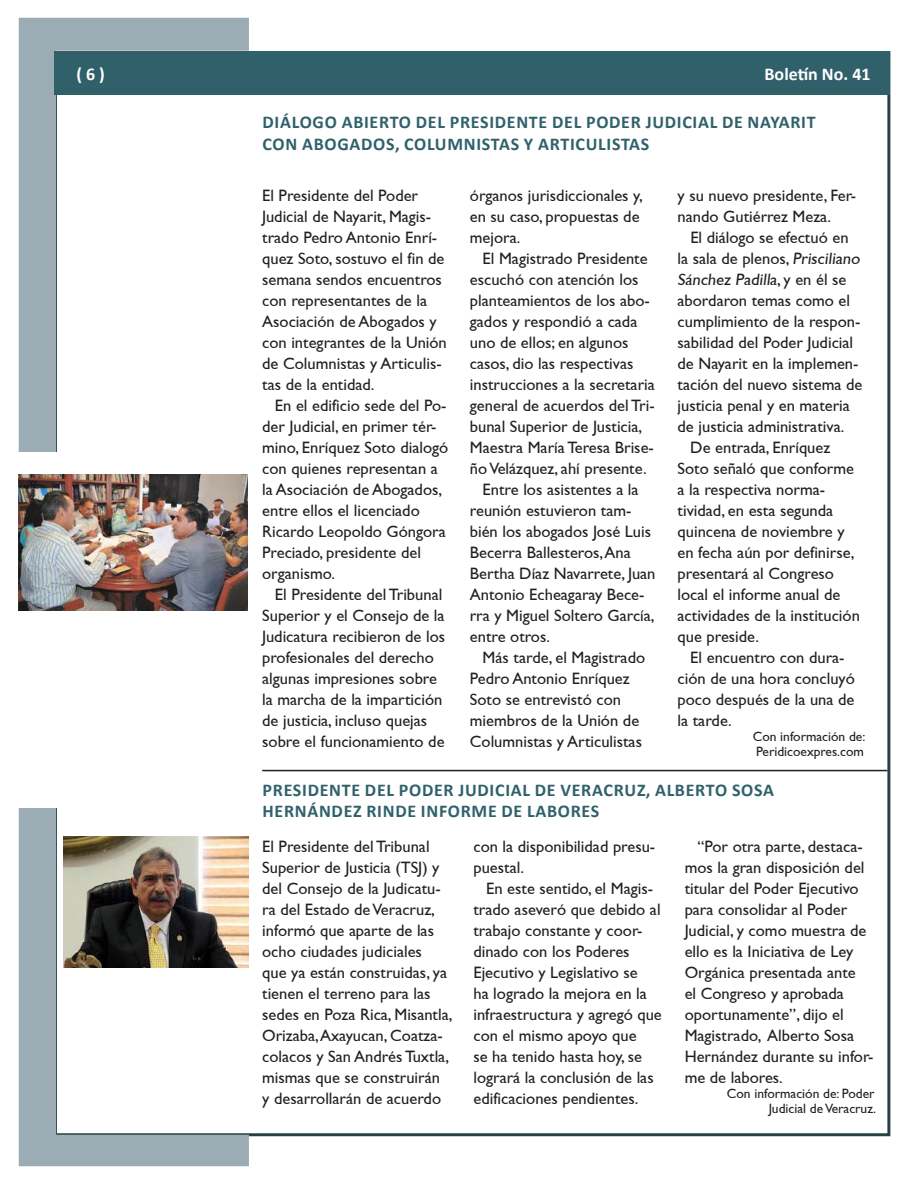
<style>
.page{position:relative;width:918px;height:1188px;background:#fff}
.page>*{position:absolute;margin:0;border:0;box-sizing:border-box;transform-origin:0 0}
.t1{font:700 18px "Calibri";letter-spacing:.04em;color:#30616b}
.t2{font:700 18px "Calibri";color:#fff}
.t3{font:16.5px/21px "Gill Sans";color:#231f20}
.t4{font:13.5px/15px "Gill Sans";color:#231f20}
</style>
<div class="page">
<svg style="left:19px;top:18px;width:230px;height:434px"></svg>
<svg style="left:19px;top:808px;width:230px;height:358px"></svg>
<div style="left:54px;top:51px;width:836px;height:43px;background:#30616b"></div>
<hr style="left:262px;top:770px;width:625px;height:1px;background:#231f20">
<img style="left:19px;top:474px;width:228px;height:136px">
<img style="left:64px;top:836px;width:185px;height:132px">
<p class="t2" style="left:76px;top:63px;width:30px">( 6 )</p>
<p class="t2" style="left:765px;top:63px;width:108px">BOLETÍN NO. 41</p>
<p class="t1" style="left:263px;top:110px;width:41px">DIÁLOGO</p>
<p class="t1" style="left:342px;top:110px;width:11px">ABIERTO</p>
<p class="t1" style="left:416px;top:110px;width:11px">DEL</p>
<p class="t1" style="left:450px;top:110px;width:11px">PRESIDENTE</p>
<p class="t1" style="left:552px;top:110px;width:11px">DEL</p>
<p class="t1" style="left:586px;top:110px;width:23px">PODER</p>
<p class="t1" style="left:646px;top:110px;width:17px">JUDICIAL</p>
<p class="t1" style="left:722px;top:110px;width:49px">DE NAYARIT</p>
<p class="t1" style="left:263px;top:132px;width:12px">CON</p>
<p class="t1" style="left:302px;top:132px;width:13px">ABOGADOS</p>
<p class="t1" style="left:395px;top:132px;width:21px">, COLUMNISTAS</p>
<p class="t1" style="left:524px;top:132px;width:25px">Y ARTICULISTAS</p>
<p class="t3" style="left:262px;top:185px;width:186px">El Presidente del Poder<br>Judicial de Nayarit, Magis&shy;trado Pedro Antonio Enrí&shy;quez Soto, sostuvo el fin de semana sendos encuentros con representantes de la<br>Asociación de Abogados y con integrantes de la Unión de Columnistas y Articulis&shy;tas de la entidad.</p>
<p class="t3" style="left:262px;top:395px;width:188px;text-indent:13px">En el edificio sede del Po&shy;der Judicial, en primer tér&shy;mino, Enríquez Soto dialogó con quienes representan a la Asociación de Abogados, entre ellos el licenciado<br>Ricardo Leopoldo Góngora<br>Preciado, presidente del organismo.</p>
<p class="t3" style="left:262px;top:584px;width:185px;text-indent:13px">El Presidente del Tribunal<br>Superior y el Consejo de la<br>Judicatura recibieron de los profesionales del derecho algunas impresiones sobre la marcha de la impartición de justicia, incluso quejas sobre el funcionamiento de</p>
<p class="t3" style="left:470px;top:185px;width:174px">órganos jurisdiccionales y, en su caso, propuestas de mejora.</p>
<p class="t3" style="left:483px;top:248px;width:167px">El Magistrado Presidente</p>
<p class="t3" style="left:470px;top:269px;width:170px">escuchó con atención los</p>
<p class="t3" style="left:470px;top:290px;width:181px">planteamientos de los abo-</p>
<p class="t3" style="left:470px;top:311px;width:169px">gados y respondió a cada</p>
<p class="t3" style="left:470px;top:332px;width:160px">uno de ellos; en algunos</p>
<p class="t3" style="left:470px;top:353px;width:165px">casos, dio las respectivas</p>
<p class="t3" style="left:470px;top:374px;width:186px">instrucciones a la secretaria</p>
<p class="t3" style="left:470px;top:395px;width:186px">general de acuerdos del Tri-</p>
<p class="t3" style="left:470px;top:416px;width:174px">bunal Superior de Justicia,</p>
<p class="t3" style="left:470px;top:437px;width:186px">Maestra María Teresa Brise-</p>
<p class="t3" style="left:470px;top:458px;width:178px">ño Velázquez, ahí presente.</p>
<p class="t3" style="left:483px;top:479px;width:157px">Entre los asistentes a la</p>
<p class="t3" style="left:470px;top:500px;width:163px">reunión estuvieron tam-</p>
<p class="t3" style="left:470px;top:521px;width:183px">bién los abogados José Luis</p>
<p class="t3" style="left:470px;top:542px;width:162px">Becerra Ballesteros, Ana</p>
<p class="t3" style="left:470px;top:563px;width:187px">Bertha Díaz Navarrete, Juan</p>
<p class="t3" style="left:470px;top:584px;width:176px">Antonio Echeagaray Bece-</p>
<p class="t3" style="left:470px;top:605px;width:186px">rra y Miguel Soltero García,</p>
<p class="t3" style="left:470px;top:626px;width:82px">entre otros.</p>
<p class="t3" style="left:483px;top:647px;width:164px">Más tarde, el Magistrado</p>
<p class="t3" style="left:470px;top:668px;width:161px">Pedro Antonio Enríquez</p>
<p class="t3" style="left:470px;top:689px;width:153px">Soto se entrevistó con</p>
<p class="t3" style="left:470px;top:710px;width:171px">miembros de la Unión de</p>
<p class="t3" style="left:470px;top:731px;width:174px">Columnistas y Articulistas</p>
<p class="t3" style="left:678px;top:185px;width:180px">y su nuevo presidente, Fer&shy;nando Gutiérrez Meza.</p>
<p class="t3" style="left:690px;top:227px;width:160px">El diálogo se efectuó en</p>
<p class="t3" style="left:678px;top:248px;width:186px">la sala de plenos, Prisciliano</p>
<p class="t3" style="left:678px;top:269px;width:170px">Sánchez Padilla, y en él se</p>
<p class="t3" style="left:678px;top:290px;width:174px">abordaron temas como el</p>
<p class="t3" style="left:678px;top:311px;width:184px">cumplimiento de la respon-</p>
<p class="t3" style="left:678px;top:332px;width:177px">sabilidad del Poder Judicial</p>
<p class="t3" style="left:678px;top:353px;width:182px">de Nayarit en la implemen-</p>
<p class="t3" style="left:678px;top:374px;width:186px">tación del nuevo sistema de</p>
<p class="t3" style="left:678px;top:395px;width:174px">justicia penal y en materia</p>
<p class="t3" style="left:678px;top:416px;width:168px">de justicia administrativa.</p>
<p class="t3" style="left:690px;top:437px;width:142px">De entrada, Enríquez</p>
<p class="t3" style="left:678px;top:458px;width:178px">Soto señaló que conforme</p>
<p class="t3" style="left:678px;top:479px;width:149px">a la respectiva norma-</p>
<p class="t3" style="left:678px;top:500px;width:157px">tividad, en esta segunda</p>
<p class="t3" style="left:678px;top:521px;width:169px">quincena de noviembre y</p>
<p class="t3" style="left:678px;top:542px;width:178px">en fecha aún por definirse,</p>
<p class="t3" style="left:678px;top:563px;width:158px">presentará al Congreso</p>
<p class="t3" style="left:678px;top:584px;width:164px">local el informe anual de</p>
<p class="t3" style="left:678px;top:605px;width:184px">actividades de la institución</p>
<p class="t3" style="left:678px;top:626px;width:83px">que preside.</p>
<p class="t3" style="left:690px;top:647px;width:156px">El encuentro con dura-</p>
<p class="t3" style="left:678px;top:668px;width:179px">ción de una hora concluyó</p>
<p class="t3" style="left:678px;top:689px;width:178px">poco después de la una de</p>
<p class="t3" style="left:678px;top:710px;width:56px">la tarde.</p>
<p class="t4" style="left:753px;top:729px;width:114px">Con información de:<br>Peridicoexpres.com</p>
<p class="t1" style="left:263px;top:778px;width:21px">PRESIDENTE</p>
<p class="t1" style="left:365px;top:778px;width:11px">DEL</p>
<p class="t1" style="left:399px;top:778px;width:23px">PODER</p>
<p class="t1" style="left:458px;top:778px;width:17px">JUDICIAL</p>
<p class="t1" style="left:535px;top:778px;width:38px">DE VERACRUZ</p>
<p class="t1" style="left:646px;top:778px;width:32px">, ALBERTO</p>
<p class="t1" style="left:732px;top:778px;width:21px">SOSA</p>
<p class="t1" style="left:263px;top:800px;width:23px">HERN</p>
<p class="t1" style="left:307px;top:800px;width:23px">ÁNDEZ</p>
<p class="t1" style="left:366px;top:800px;width:11px">RINDE</p>
<p class="t1" style="left:421px;top:800px;width:18px">INFORME</p>
<p class="t1" style="left:502px;top:800px;width:46px">DE LABORES</p>
<p class="t3" style="left:262px;top:836px;width:192px">El Presidente del Tribunal<br>Superior de Justicia (TSJ) y del Consejo de la Judicatu&shy;ra del Estado de Veracruz, informó que aparte de las ocho ciudades judiciales<br>que ya están construidas, ya tienen el terreno para las sedes en Poza Rica, Misantla,<br>Orizaba, Axayucan, Coatza&shy;colacos y San Andrés Tuxtla, mismas que se construirán<br>y desarrollarán de acuerdo</p>
<p class="t3" style="left:473px;top:836px;width:183px">con la disponibilidad presu&shy;puestal.</p>
<p class="t3" style="left:685px;top:836px;width:190px;text-indent:13px">“Por otra parte, destaca&shy;mos la gran disposición del titular del Poder Ejecutivo para consolidar al Poder<br>Judicial, y como muestra de ello es la Iniciativa de Ley<br>Orgánica presentada ante<br>el Congreso y aprobada oportunamente”, dijo el<br>Magistrado, Alberto Sosa<br>Hernández durante su infor&shy;me de labores.</p>
<p class="t4" style="left:727px;top:1086px;width:151px;text-align:right">Con información de: Poder<br>Judicial de Veracruz.</p>
<p class="t3" style="left:473px;top:878px;width:190px;text-indent:13px">En este sentido, el Magis&shy;trado aseveró que debido al trabajo constante y coor&shy;dinado con los Poderes<br>Ejecutivo y Legislativo se<br>ha logrado la mejora en la infraestructura y agregó que con el mismo apoyo que<br>se ha tenido hasta hoy, se logrará la conclusión de las edificaciones pendientes.</p>
</div>
